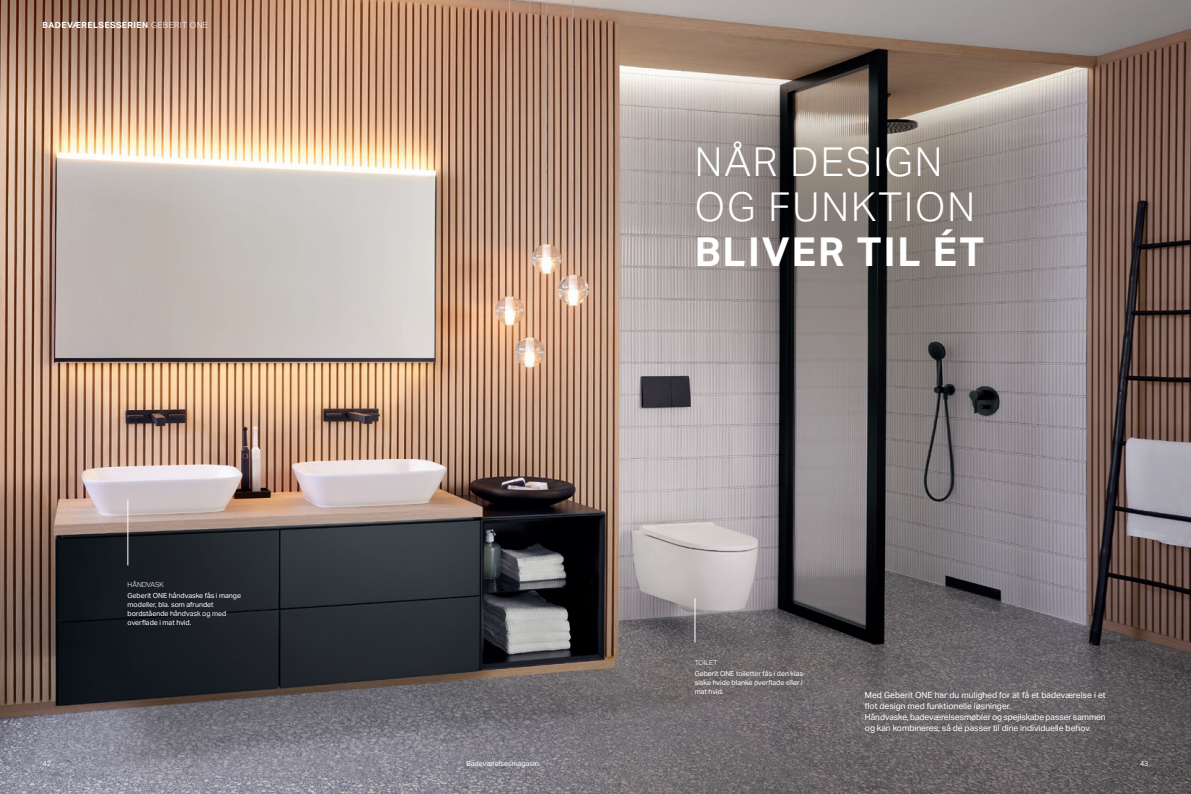
<style>
.page{position:relative;width:1191px;height:794px;background:#fff}
.page>*{position:absolute;margin:0;border:0;box-sizing:border-box;transform-origin:0 0}
.Header_40_45_light_c{font:300 40px/45px "Aktiv Grotesk Geberit";letter-spacing:.05em;color:#fff}
.Header_40_45_bold_al{font:700 40px "Aktiv Grotesk Geberit";letter-spacing:.05em;color:#fff}
.Body_copy_8_5_11_reg{font:8.5px/11px "Aktiv Grotesk Geberit";color:#fff}
.Chapter_8_5{font:700 8.5px "Aktiv Grotesk Geberit";letter-spacing:.05em;color:#fff}
.Caption_copy_7_9_reg{font:7px/9px "Aktiv Grotesk Geberit";color:#fff}
.Caption_header_7_9_a{font:300 7px "Aktiv Grotesk Geberit";color:#fff}
.s1{font-weight:300}
</style>
<div class="page">
<img style="left:0;top:0;width:1191px;height:794px">
<hr style="left:128px;top:499px;width:1px;height:66px;background:#fff">
<hr style="left:694px;top:598px;width:1px;height:44px;background:#fff">
<p class="Chapter_8_5" style="left:43px;top:20px;width:167px">BADEVÆRELSESSERIEN <span class="s1">GEBERIT ONE</span></p>
<p class="Caption_header_7_9_a" style="left:128px;top:581px;width:38px">HÅNDVASK</p>
<p class="Caption_copy_7_9_reg" style="left:128px;top:591px;width:115px">Geberit ONE håndvaske fås i mange modeller, bla. som afrundet bordstående håndvask og med overflade i mat hvid.</p>
<p class="Header_40_45_light_c" style="left:694px;top:139px;width:282px">NÅR DESIGN<br>OG FUNKTION</p>
<p class="Header_40_45_bold_al" style="left:694px;top:227px;width:291px">BLIVER TIL ÉT</p>
<p class="Caption_header_7_9_a" style="left:694px;top:658px;width:24px">TOILET</p>
<p class="Caption_copy_7_9_reg" style="left:694px;top:668px;width:113px">Geberit ONE toiletter fås i den klas&shy;siske hvide blanke overflade eller i mat hvid.</p>
<p class="Body_copy_8_5_11_reg" style="left:865px;top:689px;width:242px">Med Geberit ONE har du mulighed for at få et badeværelse i et flot design med funktionelle løsninger.</p>
<p class="Body_copy_8_5_11_reg" style="left:865px;top:711px;width:242px">Håndvaske, badeværelsesmøbler og spejlskabe passer sammen og kan kombineres, så de passer til dine individuelle behov.</p>
<p class="Caption_copy_7_9_reg" style="left:43px;top:758px;width:10px">42</p>
<p class="Caption_copy_7_9_reg" style="left:466px;top:758px;width:74px">Badeværelsesmagasin</p>
<p class="Caption_copy_7_9_reg" style="left:1140px;top:758px;width:10px">43</p>
</div>
